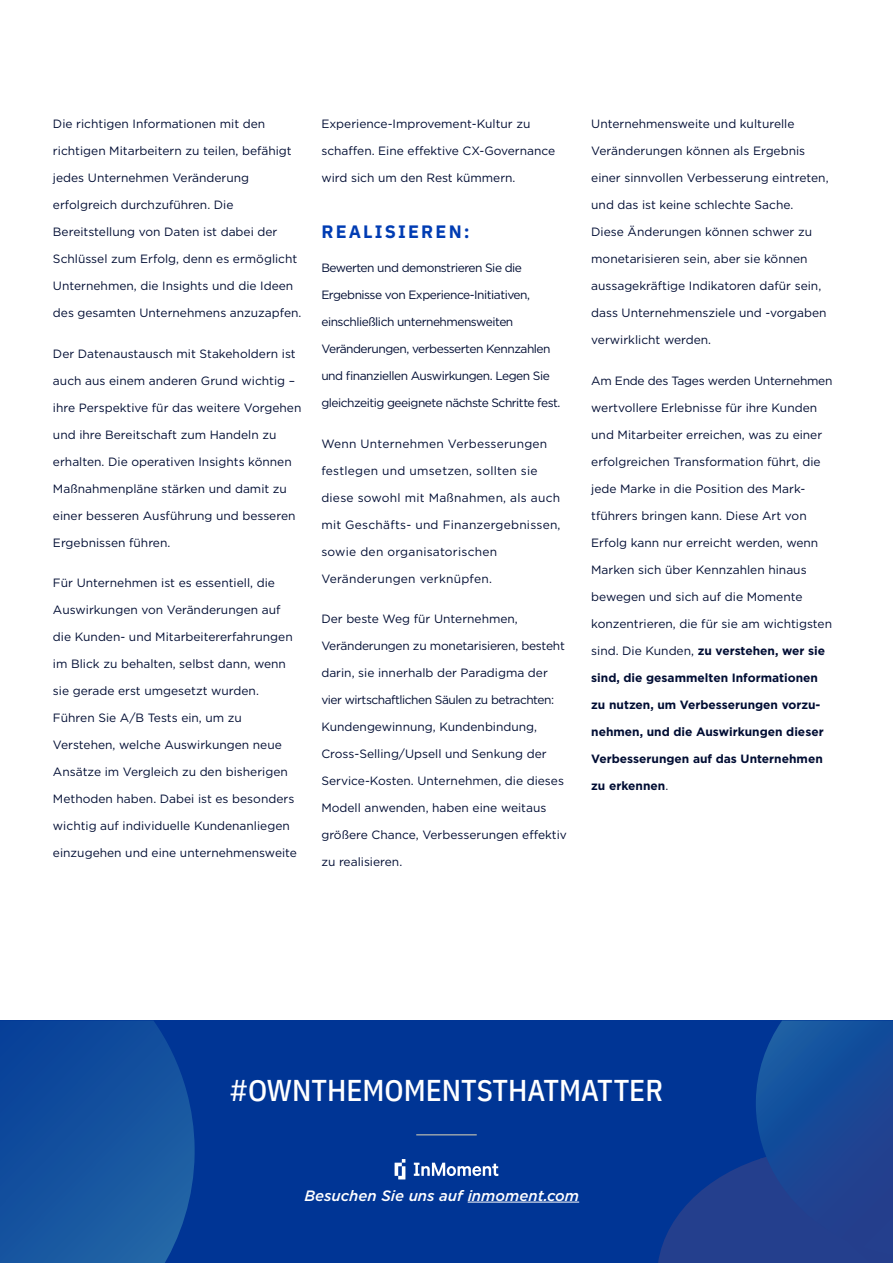
<style>
.page{position:relative;width:893px;height:1263px;background:#fff}
.page>*{position:absolute;margin:0;border:0;box-sizing:border-box;transform-origin:0 0}
.t1{font:500 30px "IBM Plex Sans Cond";color:#fff}
.t2{font:700 18px "IBM Plex Sans";letter-spacing:.12em;color:#003cb3}
.t3{font:italic 500 15px "Gotham";color:#fff}
.t4{font:12px "Gotham";color:#000d33}
.t5{font:12px "Gotham";letter-spacing:-.04em;color:#000d33}
.t6{font:12px "Gotham";letter-spacing:.02em;color:#000d33}
.t7{font:700 12px "Gotham";color:#000d33}
.t8{font:12px "Gotham";letter-spacing:-.02em;color:#000d33}
.s1{font-weight:400}
</style>
<div class="page">
<div style="left:0;top:1020px;width:893px;height:243px;background:#003595"></div>
<svg style="left:658px;top:1020px;width:235px;height:243px"></svg>
<svg style="left:0;top:1021px;width:187px;height:70px"></svg>
<svg style="left:0;top:1091px;width:195px;height:172px"></svg>
<hr style="left:468px;top:1202px;width:111px;height:1px;background:#fff">
<svg style="left:395px;top:1159px;width:10px;height:20px"></svg>
<svg style="left:414px;top:1163px;width:84px;height:13px"></svg>
<hr style="left:416px;top:1134px;width:61px;height:1px;background:#96a1ab">
<p class="t4" style="left:53px;top:116px;width:214px">Die richtigen Informationen mit den</p>
<p class="t4" style="left:53px;top:143px;width:240px">richtigen Mitarbeitern zu teilen, befähigt</p>
<p class="t4" style="left:53px;top:170px;width:198px">jedes Unternehmen Veränderung</p>
<p class="t4" style="left:53px;top:197px;width:182px">erfolgreich durchzuführen. Die</p>
<p class="t4" style="left:53px;top:224px;width:226px">Bereitstellung von Daten ist dabei der</p>
<p class="t4" style="left:53px;top:251px;width:246px">Schlüssel zum Erfolg, denn es ermöglicht</p>
<p class="t4" style="left:53px;top:278px;width:242px">Unternehmen, die Insights und die Ideen</p>
<p class="t4" style="left:53px;top:305px;width:250px">des gesamten Unternehmens anzuzapfen.</p>
<p class="t4" style="left:53px;top:346px;width:244px">Der Datenaustausch mit Stakeholdern ist</p>
<p class="t4" style="left:53px;top:373px;width:244px">auch aus einem anderen Grund wichtig –</p>
<p class="t4" style="left:53px;top:400px;width:250px">ihre Perspektive für das weitere Vorgehen</p>
<p class="t4" style="left:53px;top:427px;width:225px">und ihre Bereitschaft zum Handeln zu</p>
<p class="t4" style="left:53px;top:454px;width:240px">erhalten. Die operativen Insights können</p>
<p class="t4" style="left:53px;top:481px;width:236px">Maßnahmenpläne stärken und damit zu</p>
<p class="t4" style="left:53px;top:508px;width:244px">einer besseren Ausführung und besseren</p>
<p class="t4" style="left:53px;top:535px;width:119px">Ergebnissen führen.</p>
<p class="t4" style="left:53px;top:575px;width:223px">Für Unternehmen ist es essentiell, die</p>
<p class="t4" style="left:53px;top:602px;width:229px">Auswirkungen von Veränderungen auf</p>
<p class="t4" style="left:53px;top:629px;width:241px">die Kunden- und Mitarbeitererfahrungen</p>
<p class="t4" style="left:53px;top:656px;width:234px">im Blick zu behalten, selbst dann, wenn</p>
<p class="t4" style="left:53px;top:683px;width:207px">sie gerade erst umgesetzt wurden.</p>
<p class="t4" style="left:53px;top:710px;width:190px">Führen Sie A/B Tests ein, um zu</p>
<p class="t4" style="left:53px;top:737px;width:230px">Verstehen, welche Auswirkungen neue</p>
<p class="t4" style="left:53px;top:764px;width:236px">Ansätze im Vergleich zu den bisherigen</p>
<p class="t4" style="left:53px;top:791px;width:243px">Methoden haben. Dabei ist es besonders</p>
<p class="t4" style="left:53px;top:818px;width:238px">wichtig auf individuelle Kundenanliegen</p>
<p class="t4" style="left:53px;top:845px;width:246px">einzugehen und eine unternehmensweite</p>
<p class="t4" style="left:321px;top:116px;width:211px">Experience-Improvement-Kultur zu</p>
<p class="t4" style="left:321px;top:143px;width:235px">schaffen. Eine effektive CX-Governance</p>
<p class="t4" style="left:321px;top:170px;width:196px">wird sich um den Rest kümmern.</p>
<h2 class="t2" style="left:321px;top:218px;width:150px">REALISIEREN:</h2>
<p class="t5" style="left:321px;top:260px;width:202px">Bewerten und demonstrieren Sie die</p>
<p class="t5" style="left:321px;top:287px;width:210px">Ergebnisse von Experience-Initiativen,</p>
<p class="t5" style="left:321px;top:314px;width:193px">einschließlich unternehmensweiten</p>
<p class="t5" style="left:321px;top:341px;width:231px">Veränderungen, verbesserten Kennzahlen</p>
<p class="t5" style="left:321px;top:368px;width:230px">und finanziellen Auswirkungen. Legen Sie</p>
<p class="t5" style="left:321px;top:395px;width:240px">gleichzeitig geeignete nächste Schritte fest.</p>
<p class="t6" style="left:321px;top:436px;width:227px">Wenn Unternehmen Verbesserungen</p>
<p class="t6" style="left:321px;top:463px;width:218px">festlegen und umsetzen, sollten sie</p>
<p class="t6" style="left:321px;top:490px;width:240px">diese sowohl mit Maßnahmen, als auch</p>
<p class="t6" style="left:321px;top:517px;width:241px">mit Geschäfts- und Finanzergebnissen,</p>
<p class="t6" style="left:321px;top:544px;width:177px">sowie den organisatorischen</p>
<p class="t6" style="left:321px;top:571px;width:172px">Veränderungen verknüpfen.</p>
<p class="t4" style="left:321px;top:611px;width:198px">Der beste Weg für Unternehmen,</p>
<p class="t8" style="left:321px;top:638px;width:245px">Veränderungen zu monetarisieren, besteht</p>
<p class="t4" style="left:321px;top:665px;width:228px">darin, sie innerhalb der Paradigma der</p>
<p class="t5" style="left:321px;top:692px;width:234px">vier wirtschaftlichen Säulen zu betrachten:</p>
<p class="t4" style="left:321px;top:719px;width:217px">Kundengewinnung, Kundenbindung,</p>
<p class="t4" style="left:321px;top:746px;width:227px">Cross-Selling/Upsell und Senkung der</p>
<p class="t4" style="left:321px;top:773px;width:244px">Service-Kosten. Unternehmen, die dieses</p>
<p class="t4" style="left:321px;top:800px;width:227px">Modell anwenden, haben eine weitaus</p>
<p class="t4" style="left:321px;top:827px;width:247px">größere Chance, Verbesserungen effektiv</p>
<p class="t4" style="left:321px;top:854px;width:82px">zu realisieren.</p>
<p class="t4" style="left:591px;top:116px;width:205px">Unternehmensweite und kulturelle</p>
<p class="t4" style="left:591px;top:143px;width:215px">Veränderungen können als Ergebnis</p>
<p class="t4" style="left:591px;top:170px;width:239px">einer sinnvollen Verbesserung eintreten,</p>
<p class="t4" style="left:591px;top:197px;width:204px">und das ist keine schlechte Sache.</p>
<p class="t4" style="left:591px;top:224px;width:222px">Diese Änderungen können schwer zu</p>
<p class="t4" style="left:591px;top:251px;width:218px">monetarisieren sein, aber sie können</p>
<p class="t4" style="left:591px;top:278px;width:232px">aussagekräftige Indikatoren dafür sein,</p>
<p class="t4" style="left:591px;top:305px;width:237px">dass Unternehmensziele und -vorgaben</p>
<p class="t4" style="left:591px;top:332px;width:121px">verwirklicht werden.</p>
<p class="t8" style="left:591px;top:373px;width:243px">Am Ende des Tages werden Unternehmen</p>
<p class="t4" style="left:591px;top:400px;width:227px">wertvollere Erlebnisse für ihre Kunden</p>
<p class="t4" style="left:591px;top:427px;width:233px">und Mitarbeiter erreichen, was zu einer</p>
<p class="t4" style="left:591px;top:454px;width:231px">erfolgreichen Transformation führt, die</p>
<p class="t4" style="left:591px;top:481px;width:216px">jede Marke in die Position des Mark-</p>
<p class="t4" style="left:591px;top:508px;width:217px">tführers bringen kann. Diese Art von</p>
<p class="t4" style="left:591px;top:535px;width:229px">Erfolg kann nur erreicht werden, wenn</p>
<p class="t4" style="left:591px;top:562px;width:217px">Marken sich über Kennzahlen hinaus</p>
<p class="t4" style="left:591px;top:589px;width:213px">bewegen und sich auf die Momente</p>
<p class="t4" style="left:591px;top:616px;width:242px">konzentrieren, die für sie am wichtigsten</p>
<p class="t7" style="left:591px;top:642px;width:235px"><span class="s1">sind. Die Kunden,</span> zu verstehen, wer sie</p>
<p class="t7" style="left:591px;top:669px;width:228px">sind, die gesammelten Informationen</p>
<p class="t7" style="left:591px;top:696px;width:231px">zu nutzen, um Verbesserungen vorzu-</p>
<p class="t7" style="left:591px;top:723px;width:234px">nehmen, und die Auswirkungen dieser</p>
<p class="t7" style="left:591px;top:750px;width:233px">Verbesserungen auf das Unternehmen</p>
<p class="t7" style="left:591px;top:777px;width:79px">zu erkennen<span class="s1">.</span></p>
<h1 class="t1" style="left:230px;top:1066px;width:435px">#OWNTHEMOMENTSTHATMATTER</h1>
<p class="t3" style="left:304px;top:1185px;width:276px">Besuchen Sie uns auf inmoment.com</p>
</div>
